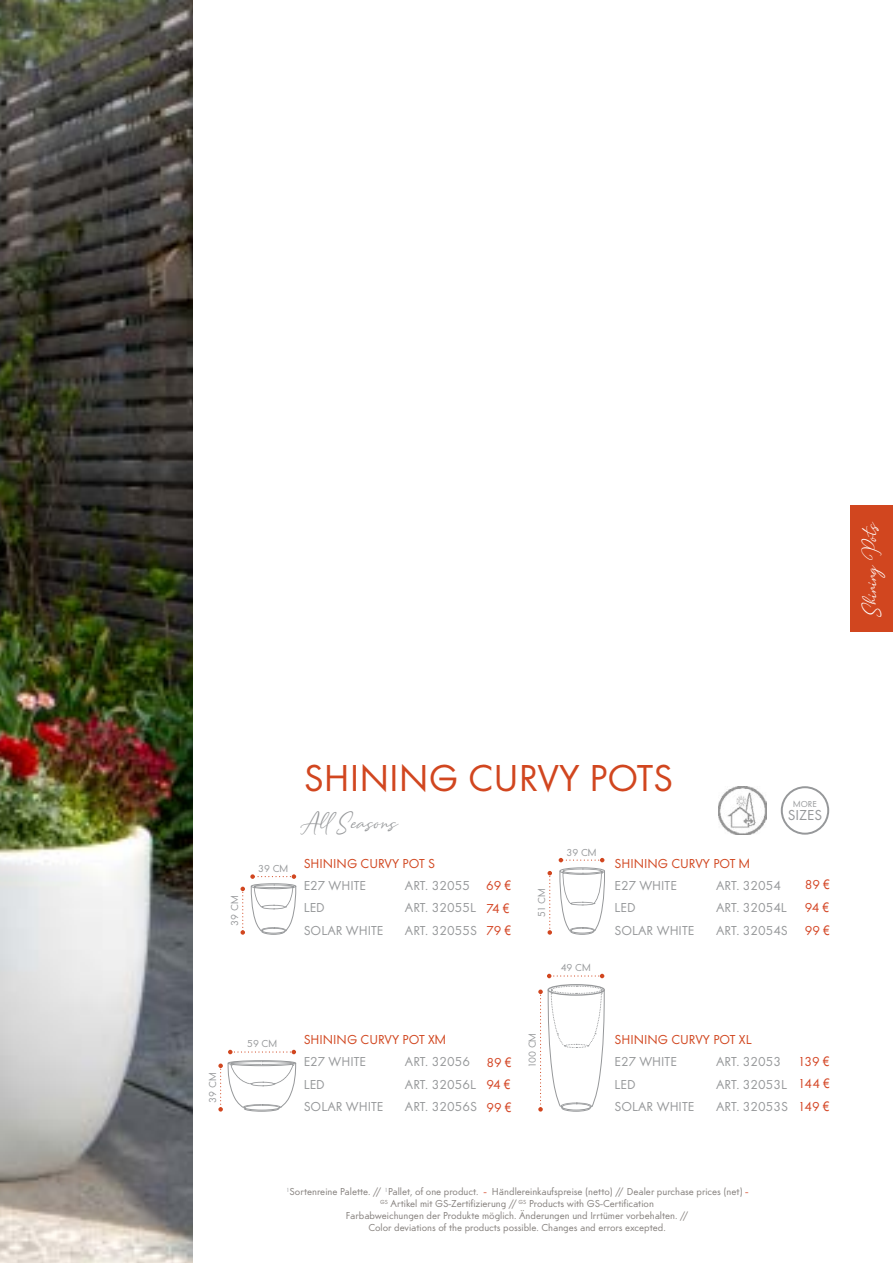
<style>
.page{position:relative;width:893px;height:1263px;background:#fff}
.page>*{position:absolute;margin:0;border:0;box-sizing:border-box;transform-origin:0 0}
.t1{font:39px "Am Sans";color:#d1461f}
.t2{font:21px "Clarity";color:#96989a}
.t3{font:18px "Clarity";color:#fff}
.t4{font:15px "Am Sans";color:#96989a}
.t5{font:13.5px "Am Sans";color:#96989a}
.t6{font:13.5px "Am Sans";color:#d1461f}
.t7{font:13.5px/22.5px "Am Sans";color:#d44625;text-align:justify}
.t8{font:10.5px/12px "Am Sans";color:#86817e;text-align:center}
.t9{font:10.5px "Am Sans";color:#96989a}
.t10{font:9px "Am Sans";color:#96989a}
.s1{font-family:"Arial Narrow"}
.s2{color:#d44625}
</style>
<div class="page">
<div style="left:850px;top:505px;width:43px;height:126px;background:#d1461f"></div>
<img style="left:718px;top:786px;width:49px;height:49px">
<svg style="left:781px;top:786px;width:48px;height:49px"></svg>
<img style="left:0;top:0;width:192px;height:1263px">
<div style="left:547px;top:984px;width:58px;height:12px;border:1px solid #96989a;border-radius:50%"></div>
<div style="left:559px;top:867px;width:46px;height:8px;border:1px solid #96989a;border-radius:50%"></div>
<svg style="left:559px;top:869px;width:46px;height:66px"></svg>
<div style="left:228px;top:1060px;width:68px;height:6px;border:1px solid #96989a;border-radius:50%"></div>
<svg style="left:547px;top:871px;width:5px;height:64px"></svg>
<svg style="left:538px;top:985px;width:67px;height:127px"></svg>
<svg style="left:218px;top:1061px;width:78px;height:51px"></svg>
<svg style="left:240px;top:874px;width:56px;height:61px"></svg>
<svg style="left:228px;top:1050px;width:68px;height:4px"></svg>
<svg style="left:559px;top:858px;width:45px;height:4px"></svg>
<svg style="left:547px;top:974px;width:57px;height:4px"></svg>
<h3 class="t3" style="left:862px;top:615px;width:98px;rotate:-90deg">ShiningPots</h3>
<p class="t9" style="left:228px;top:926px;width:31px;rotate:-90deg">39 CM</p>
<p class="t9" style="left:258px;top:862px;width:31px">39 CM</p>
<h1 class="t1" style="left:304px;top:754px;width:371px">SHINING CURVY POTS</h1>
<h2 class="t2" style="left:304px;top:811px;width:97px">All Seasons</h2>
<p class="t6" style="left:304px;top:855px;width:133px">SHINING CURVY POT S</p>
<p class="t6" style="left:614px;top:855px;width:137px">SHINING CURVY POT M</p>
<p class="t5" style="left:304px;top:877px;width:64px">E27 WHITE</p>
<p class="t5" style="left:405px;top:877px;width:67px">ART. 32055</p>
<p class="t5" style="left:614px;top:877px;width:64px">E27 WHITE</p>
<p class="t5" style="left:716px;top:877px;width:66px">ART. 32054</p>
<p class="t5" style="left:304px;top:900px;width:23px">LED</p>
<p class="t5" style="left:405px;top:900px;width:73px">ART. 32055L</p>
<p class="t5" style="left:614px;top:900px;width:23px">LED</p>
<p class="t5" style="left:716px;top:900px;width:72px">ART. 32054L</p>
<p class="t5" style="left:304px;top:922px;width:81px">SOLAR WHITE</p>
<p class="t5" style="left:405px;top:922px;width:74px">ART. 32055S</p>
<p class="t5" style="left:614px;top:922px;width:81px">SOLAR WHITE</p>
<p class="t5" style="left:716px;top:922px;width:73px">ART. 32054S</p>
<p class="t10" style="left:793px;top:798px;width:25px">MORE</p>
<h3 class="t4" style="left:788px;top:806px;width:36px">SIZES</h3>
<p class="t9" style="left:567px;top:846px;width:31px">39 CM</p>
<p class="t7" style="left:486px;top:874px;width:26px">69 <span class="s1">€ </span>74 <span class="s1">€ </span>79 <span class="s1">€</span></p>
<p class="t7" style="left:805px;top:873px;width:26px">89 <span class="s1">€ </span>94 <span class="s1">€ </span>99 <span class="s1">€</span></p>
<p class="t9" style="left:535px;top:917px;width:31px;rotate:-90deg">51 CM</p>
<p class="t9" style="left:561px;top:961px;width:31px">49 CM</p>
<p class="t9" style="left:206px;top:1102px;width:31px;rotate:-90deg">39 CM</p>
<p class="t9" style="left:247px;top:1038px;width:31px">59 CM</p>
<p class="t9" style="left:526px;top:1068px;width:37px;rotate:-90deg">100 CM</p>
<p class="t6" style="left:304px;top:1031px;width:144px">SHINING CURVY POT XM</p>
<p class="t6" style="left:614px;top:1031px;width:139px">SHINING CURVY POT XL</p>
<p class="t5" style="left:304px;top:1054px;width:64px">E27 WHITE</p>
<p class="t5" style="left:405px;top:1054px;width:67px">ART. 32056</p>
<p class="t5" style="left:614px;top:1054px;width:64px">E27 WHITE</p>
<p class="t5" style="left:716px;top:1054px;width:67px">ART. 32053</p>
<p class="t5" style="left:304px;top:1076px;width:23px">LED</p>
<p class="t5" style="left:405px;top:1076px;width:73px">ART. 32056L</p>
<p class="t5" style="left:614px;top:1076px;width:23px">LED</p>
<p class="t5" style="left:716px;top:1076px;width:73px">ART. 32053L</p>
<p class="t5" style="left:304px;top:1098px;width:81px">SOLAR WHITE</p>
<p class="t5" style="left:405px;top:1098px;width:74px">ART. 32056S</p>
<p class="t5" style="left:614px;top:1098px;width:81px">SOLAR WHITE</p>
<p class="t5" style="left:716px;top:1098px;width:74px">ART. 32053S</p>
<p class="t7" style="left:486px;top:1050px;width:26px">89 <span class="s1">€ </span>94 <span class="s1">€ </span>99 <span class="s1">€</span></p>
<p class="t7" style="left:798px;top:1050px;width:33px">139 <span class="s1">€ </span>144 <span class="s1">€ </span>149 <span class="s1">€</span></p>
<p class="t8" style="left:286px;top:1186px;width:464px"><sup>1</sup>Sortenreine Palette. // <sup>1</sup>Pallet, of one product. <span class="s2">-</span> Händlereinkaufspreise (netto) // Dealer purchase prices (net) <span class="s2">- </span><sup>GS</sup> Artikel mit GS-Zertifizierung // <sup>GS</sup> Products with GS-Certification<br>Farbabweichungen der Produkte möglich. Änderungen und Irrtümer vorbehalten. //<br>Color deviations of the products possible. Changes and errors excepted.</p>
</div>
